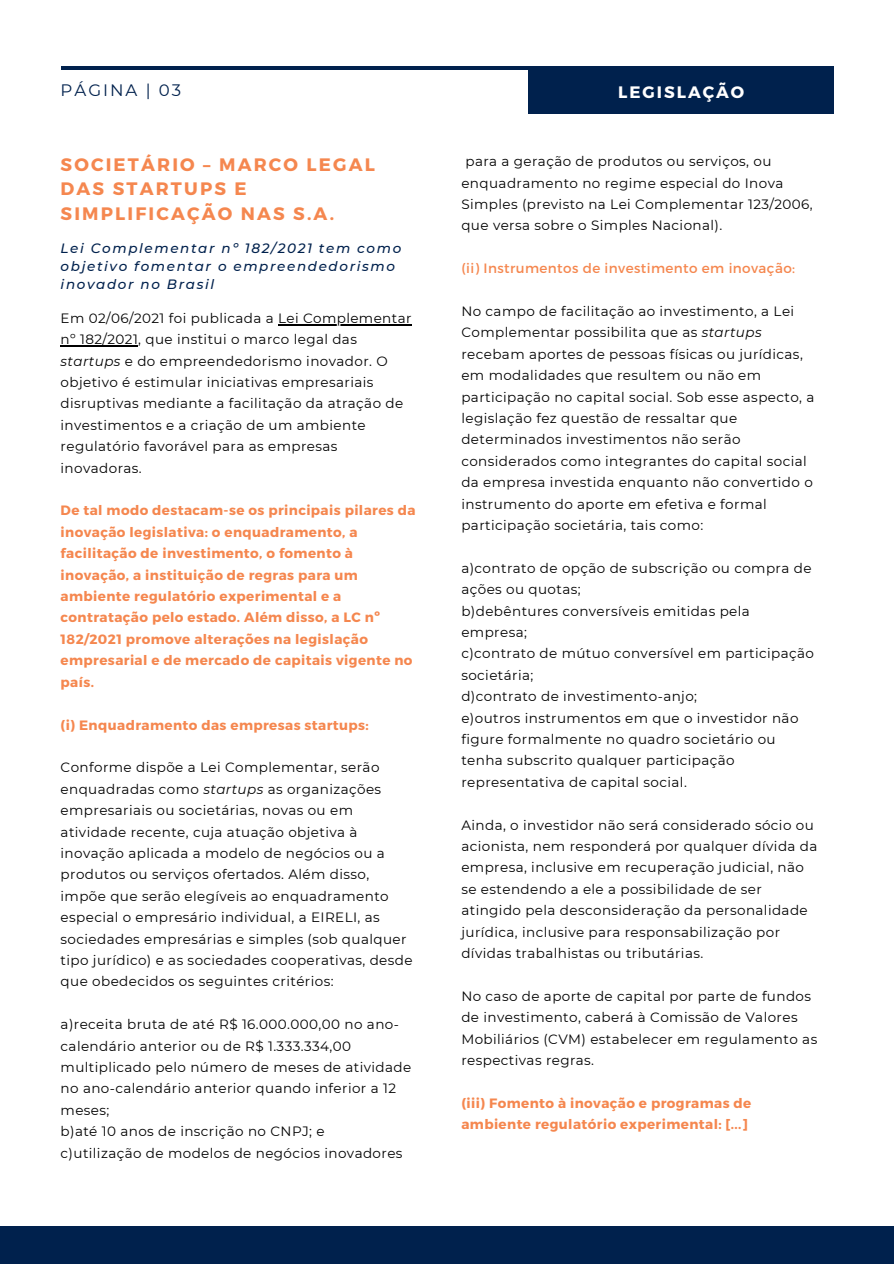
<style>
.page{position:relative;width:894px;height:1264px;background:#fff}
.page>*{position:absolute;margin:0;border:0;box-sizing:border-box;transform-origin:0 0}
.t1{font:700 18px/24.8px "Montserrat";letter-spacing:.12em;color:#f5874f}
.t2{font:700 16.5px "Montserrat";letter-spacing:.12em;color:#fff}
.t3{font:16.5px "Montserrat";letter-spacing:.12em;color:#00214d}
.t4{font:13.5px/21.5px "Montserrat";letter-spacing:.03em;color:#000}
.t5{font:700 13.5px/21.5px "Montserrat";letter-spacing:.03em;color:#f5874f}
.t6{font:italic 500 13.5px/18px "Montserrat";letter-spacing:.12em;color:#00214d}
.t7{font:13.5px "Montserrat";letter-spacing:.03em;color:#f5874f}
.s1{font-style:italic}
</style>
<div class="page">
<div style="left:0;top:1226px;width:893px;height:37px;background:#00214d"></div>
<hr style="left:61px;top:66px;width:771px;height:4px;background:#00214d">
<div style="left:528px;top:66px;width:305px;height:48px;background:#00214d"></div>
<hr style="left:278px;top:324px;width:134px;height:1px;background:#000">
<hr style="left:61px;top:345px;width:77px;height:1px;background:#000">
<p class="t3" style="left:61px;top:80px;width:122px">PÁGINA | 03</p>
<p class="t2" style="left:618px;top:81px;width:127px">LEGISLAÇÃO</p>
<h1 class="t1" style="left:61px;top:151px;width:316px">SOCIETÁRIO – MARCO LEGAL<br>DAS STARTUPS E<br>SIMPLIFICAÇÃO NAS S.A.</h1>
<p class="t6" style="left:61px;top:239px;width:342px">Lei Complementar nº 182/2021 tem como objetivo fomentar o empreendedorismo inovador no Brasil</p>
<p class="t4" style="left:61px;top:307px;width:352px">Em 02/06/2021 foi publicada a Lei Complementar nº 182/2021, que institui o marco legal das <span class="s1">startups</span> e do empreendedorismo inovador. O objetivo é estimular iniciativas empresariais disruptivas mediante a facilitação da atração de investimentos e a criação de um ambiente regulatório favorável para as empresas inovadoras.</p>
<p class="t5" style="left:61px;top:499px;width:356px">De tal modo destacam-se os principais pilares da inovação legislativa: o enquadramento, a facilitação de investimento, o fomento à inovação, a instituição de regras para um ambiente regulatório experimental e a contratação pelo estado. Além disso, a LC nº 182/2021 promove alterações na legislação empresarial e de mercado de capitais vigente no país.</p>
<p class="t5" style="left:61px;top:713px;width:309px">(i) Enquadramento das empresas startups:</p>
<p class="t4" style="left:61px;top:756px;width:353px">Conforme dispõe a Lei Complementar, serão enquadradas como <span class="s1">startups</span> as organizações empresariais ou societárias, novas ou em atividade recente, cuja atuação objetiva à inovação aplicada a modelo de negócios ou a produtos ou serviços ofertados. Além disso, impõe que serão elegíveis ao enquadramento especial o empresário individual, a EIRELI, as sociedades empresárias e simples (sob qualquer tipo jurídico) e as sociedades cooperativas, desde que obedecidos os seguintes critérios:</p>
<p class="t4" style="left:61px;top:1013px;width:352px">a)receita bruta de até R$ 16.000.000,00 no ano&shy;calendário anterior ou de R$ 1.333.334,00 multiplicado pelo número de meses de atividade no ano-calendário anterior quando inferior a 12 meses;<br>b)até 10 anos de inscrição no CNPJ; e<br>c)utilização de modelos de negócios inovadores</p>
<p class="t4" style="left:461px;top:150px;width:353px">para a geração de produtos ou serviços, ou enquadramento no regime especial do Inova Simples (previsto na Lei Complementar 123/2006, que versa sobre o Simples Nacional).</p>
<p class="t7" style="left:461px;top:259px;width:335px">(ii) Instrumentos de investimento em inovação:</p>
<p class="t4" style="left:461px;top:300px;width:354px">No campo de facilitação ao investimento, a Lei Complementar possibilita que as <span class="s1">startups </span>recebam aportes de pessoas físicas ou jurídicas, em modalidades que resultem ou não em participação no capital social. Sob esse aspecto, a legislação fez questão de ressaltar que determinados investimentos não serão considerados como integrantes do capital social da empresa investida enquanto não convertido o instrumento do aporte em efetiva e formal participação societária, tais como:</p>
<p class="t4" style="left:461px;top:557px;width:354px">a)contrato de opção de subscrição ou compra de ações ou quotas;<br>b)debêntures conversíveis emitidas pela empresa;<br>c)contrato de mútuo conversível em participação societária;<br>d)contrato de investimento-anjo;<br>e)outros instrumentos em que o investidor não figure formalmente no quadro societário ou tenha subscrito qualquer participação representativa de capital social.</p>
<p class="t4" style="left:461px;top:814px;width:357px">Ainda, o investidor não será considerado sócio ou acionista, nem responderá por qualquer dívida da empresa, inclusive em recuperação judicial, não se estendendo a ele a possibilidade de ser atingido pela desconsideração da personalidade jurídica, inclusive para responsabilização por dívidas trabalhistas ou tributárias.</p>
<p class="t4" style="left:461px;top:985px;width:357px">No caso de aporte de capital por parte de fundos de investimento, caberá à Comissão de Valores Mobiliários (CVM) estabelecer em regulamento as respectivas regras.</p>
<p class="t5" style="left:461px;top:1091px;width:291px">(iii) Fomento à inovação e programas de ambiente regulatório experimental: [...]</p>
</div>
